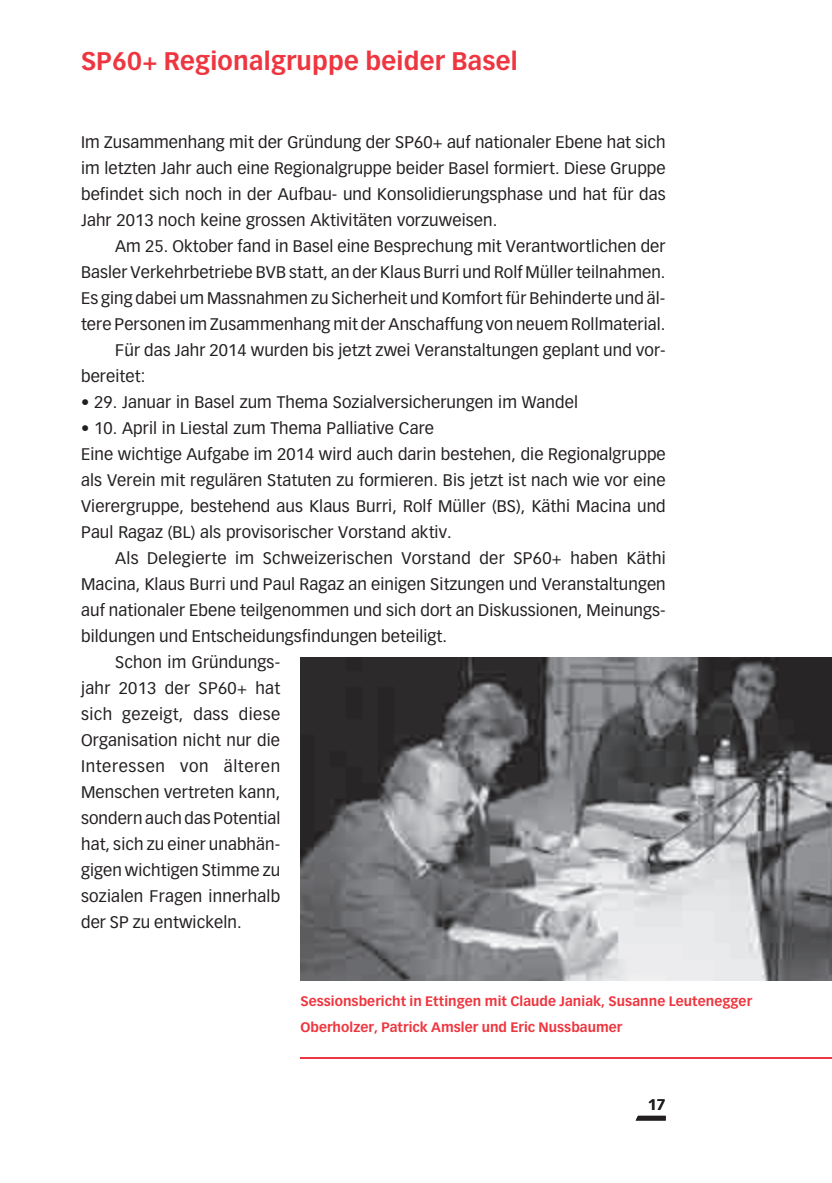
<style>
.page{position:relative;width:832px;height:1183px;background:#fff}
.page>*{position:absolute;margin:0;border:0;box-sizing:border-box;transform-origin:0 0}
.t1{font:700 25px "Vectora LT Std";letter-spacing:.01em;color:#ee3640}
.t2{font:16.4px/26px "Vectora LT Std";letter-spacing:.005em;color:#231f20;text-align:justify}
.t3{font:16.4px "Vectora LT Std";letter-spacing:.025em;color:#231f20}
.t4{font:16.4px "Vectora LT Std";letter-spacing:.035em;color:#231f20}
.t5{font:700 15px "Vectora LT Std";color:#231f20}
.t6{font:700 13.6px/26px "Vectora LT Std";letter-spacing:.005em;color:#ee3640}
</style>
<div class="page">
<svg style="left:636px;top:1115px;width:29px;height:5px"></svg>
<img style="left:300px;top:658px;width:531px;height:322px">
<hr style="left:300px;top:1057px;width:531px;height:1px;background:#ee3640">
<h1 class="t1" style="left:81px;top:46px;width:438px">SP60+ Regionalgruppe beider Basel</h1>
<p class="t2" style="left:81px;top:129px;width:585px">Im Zusammenhang mit der Gründung der SP60+ auf nationaler Ebene hat sich im letzten Jahr auch eine Regionalgruppe beider Basel formiert. Diese Gruppe befindet sich noch in der Aufbau- und Konsolidierungsphase und hat für das Jahr 2013 noch keine grossen Aktivitäten vorzuweisen.</p>
<p class="t2" style="left:115px;top:233px;width:551px">Am 25. Oktober fand in Basel eine Besprechung mit Verantwortlichen der</p>
<p class="t2" style="left:81px;top:259px;width:585px">Basler Verkehrbetriebe BVB statt, an der Klaus Burri und Rolf Müller teilnahmen.</p>
<p class="t2" style="left:81px;top:285px;width:585px">Es ging dabei um Massnahmen zu Sicherheit und Komfort für Behinderte und äl-</p>
<p class="t2" style="left:81px;top:311px;width:585px">tere Personen im Zusammenhang mit der Anschaffung von neuem Rollmaterial.</p>
<p class="t2" style="left:115px;top:337px;width:551px">Für das Jahr 2014 wurden bis jetzt zwei Veranstaltungen geplant und vor-</p>
<p class="t2" style="left:81px;top:363px;width:66px">bereitet:</p>
<p class="t2" style="left:81px;top:389px;width:498px">• 29. Januar in Basel zum Thema Sozialversicherungen im Wandel</p>
<p class="t2" style="left:81px;top:415px;width:585px;text-align:left">• 10. April in Liestal zum Thema Palliative Care<br>Eine wichtige Aufgabe im 2014 wird auch darin bestehen, die Regionalgruppe als Verein mit regulären Statuten zu formieren. Bis jetzt ist nach wie vor eine Vierergruppe, bestehend aus Klaus Burri, Rolf Müller (BS), Käthi Macina und Paul Ragaz (BL) als provisorischer Vorstand aktiv.</p>
<p class="t2" style="left:115px;top:545px;width:552px">Als Delegierte im Schweizerischen Vorstand der SP60+ haben Käthi</p>
<p class="t2" style="left:81px;top:571px;width:585px">Macina, Klaus Burri und Paul Ragaz an einigen Sitzungen und Veranstaltungen</p>
<p class="t2" style="left:81px;top:597px;width:585px">auf nationaler Ebene teilgenommen und sich dort an Diskussionen, Meinungs-</p>
<p class="t2" style="left:81px;top:623px;width:367px">bildungen und Entscheidungsfindungen beteiligt.</p>
<p class="t2" style="left:115px;top:649px;width:166px">Schon im Gründungs-</p>
<p class="t2" style="left:81px;top:675px;width:200px">jahr 2013 der SP60+ hat</p>
<p class="t3" style="left:81px;top:704px;width:200px">sich gezeigt, dass diese</p>
<p class="t2" style="left:81px;top:727px;width:200px">Organisation nicht nur die</p>
<p class="t4" style="left:81px;top:756px;width:200px">Interessen von älteren</p>
<p class="t2" style="left:81px;top:779px;width:200px">Menschen vertreten kann,</p>
<p class="t2" style="left:81px;top:805px;width:201px">sondern auch das Potential</p>
<p class="t2" style="left:81px;top:831px;width:200px">hat, sich zu einer unabhän-</p>
<p class="t2" style="left:81px;top:857px;width:200px">gigen wichtigen Stimme zu</p>
<p class="t2" style="left:81px;top:883px;width:200px">sozialen Fragen innerhalb</p>
<p class="t2" style="left:81px;top:909px;width:162px">der SP zu entwickeln.</p>
<p class="t6" style="left:300px;top:988px;width:453px">Sessionsbericht in Ettingen mit Claude Janiak, Susanne Leutenegger<br>Oberholzer, Patrick Amsler und Eric Nussbaumer</p>
<p class="t5" style="left:647px;top:1095px;width:19px">17</p>
</div>
